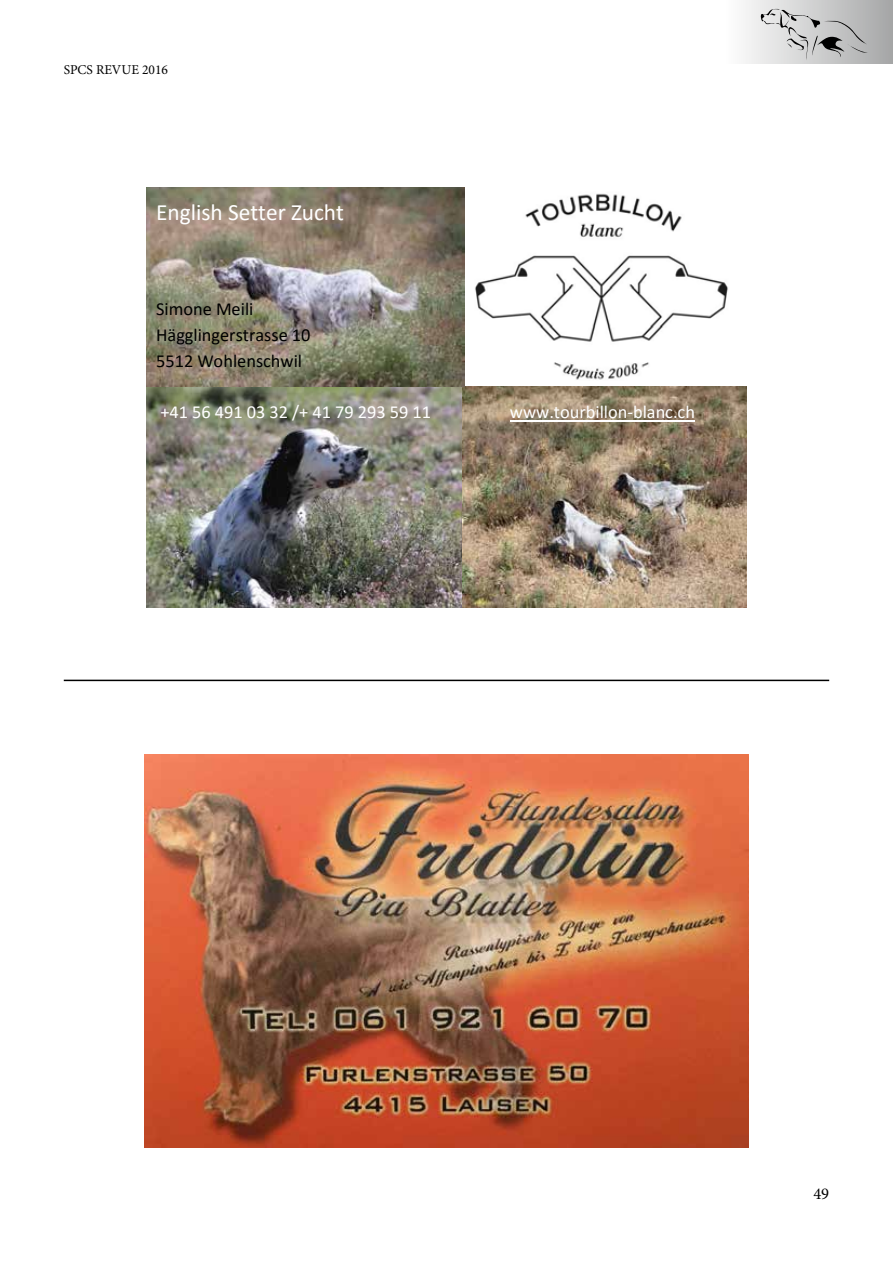
<style>
.page{position:relative;width:893px;height:1263px;background:#fff}
.page>*{position:absolute;margin:0;border:0;box-sizing:border-box;transform-origin:0 0}
.t1{font:23.4px "Calibri";color:#fff}
.t2{font:18.45px "Calibri";color:#fff}
.t3{font:18.45px/25.7px "Calibri";color:#000}
.t4{font:16.5px "Minion Pro";color:#000}
.t5{font:13.5px "Minion Pro";color:#000}
</style>
<div class="page">
<div style="left:723px;top:0;width:170px;height:64px;background:linear-gradient(to right,#fff,#a6a7a8)"></div>
<svg style="left:761px;top:9px;width:107px;height:51px;background:#bdbdbe"></svg>
<img style="left:475px;top:193px;width:253px;height:187px">
<img style="left:147px;top:387px;width:316px;height:220px">
<img style="left:463px;top:386px;width:283px;height:221px">
<img style="left:147px;top:188px;width:318px;height:199px">
<hr style="left:510px;top:420px;width:185px;height:1px;background:#fff">
<img style="left:144px;top:755px;width:605px;height:392px">
<hr style="left:64px;top:680px;width:765px;height:1px;background:#000">
<p class="t5" style="left:64px;top:60px;width:106px">SPCS REVUE 2016</p>
<p class="t1" style="left:156px;top:196px;width:189px">English Setter Zucht</p>
<p class="t3" style="left:156px;top:296px;width:156px">Simone Meili<br>Hägglingerstrasse 10<br>5512 Wohlenschwil</p>
<p class="t2" style="left:160px;top:399px;width:272px">+41 56 491 03 32 /+ 41 79 293 59 11</p>
<p class="t2" style="left:510px;top:399px;width:187px">www.tourbillon-blanc.ch</p>
<p class="t4" style="left:813px;top:1183px;width:17px">49</p>
</div>
